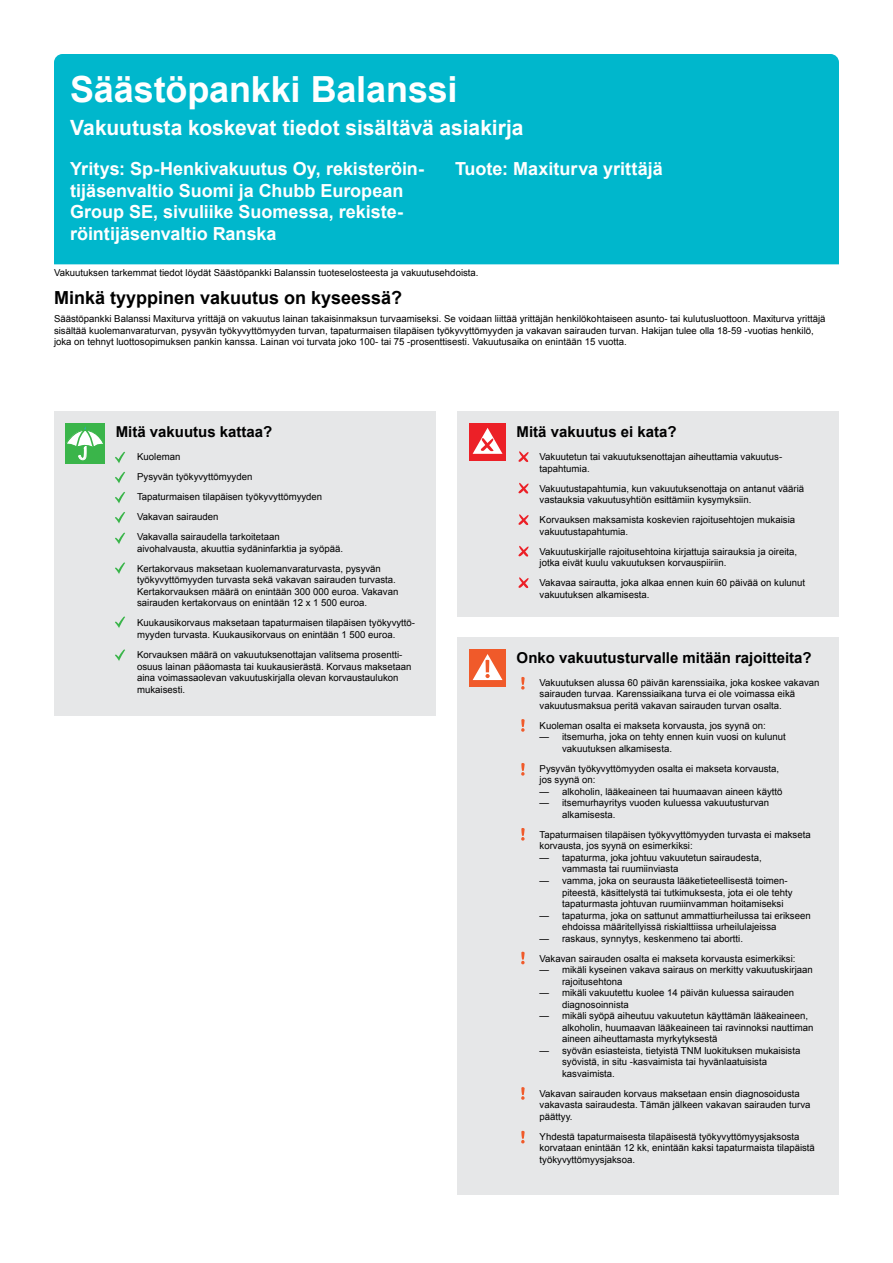
<style>
.page{position:relative;width:893px;height:1263px;background:#fff}
.page>*{position:absolute;margin:0;border:0;box-sizing:border-box;transform-origin:0 0}
.t1{font:700 36px "Arial";letter-spacing:-.005em;color:#fff}
.t2{font:700 21px "Arial";color:#fff}
.t3{font:700 18px/21.6px "Arial";color:#fff;text-align:justify}
.t4{font:700 18px "Arial";color:#000}
.t5{font:700 15px "Arial";color:#000}
.t6{font:9.6px/11.6px "Arial";color:#000}
</style>
<div class="page">
<div style="left:54px;top:54px;width:785px;height:210px;background:#00b7cc"></div>
<div style="left:54px;top:411px;width:382px;height:305px;background:#e6e7e8"></div>
<div style="left:65px;top:423px;width:39px;height:41px;background:#3ab54a"></div>
<svg style="left:66px;top:426px;width:39px;height:34px"></svg>
<svg style="left:115px;top:452px;width:10px;height:11px"></svg>
<svg style="left:115px;top:472px;width:10px;height:12px"></svg>
<svg style="left:115px;top:492px;width:10px;height:12px"></svg>
<svg style="left:115px;top:512px;width:10px;height:12px"></svg>
<svg style="left:115px;top:562px;width:10px;height:12px"></svg>
<svg style="left:115px;top:616px;width:10px;height:12px"></svg>
<svg style="left:115px;top:649px;width:10px;height:12px"></svg>
<div style="left:457px;top:411px;width:382px;height:205px;background:#e6e7e8"></div>
<div style="left:469px;top:423px;width:37px;height:38px;background:#ec2027"></div>
<svg style="left:473px;top:428px;width:29px;height:26px"></svg>
<svg style="left:518px;top:451px;width:11px;height:11px"></svg>
<svg style="left:518px;top:482px;width:11px;height:12px"></svg>
<svg style="left:518px;top:514px;width:11px;height:11px"></svg>
<svg style="left:518px;top:545px;width:11px;height:12px"></svg>
<div style="left:457px;top:638px;width:382px;height:557px;background:#e6e7e8"></div>
<div style="left:469px;top:649px;width:37px;height:38px;background:#f05a2a"></div>
<svg style="left:473px;top:654px;width:29px;height:26px"></svg>
<svg style="left:521px;top:1087px;width:4px;height:13px"></svg>
<svg style="left:521px;top:677px;width:4px;height:13px"></svg>
<svg style="left:521px;top:719px;width:4px;height:13px"></svg>
<svg style="left:521px;top:828px;width:4px;height:13px"></svg>
<svg style="left:521px;top:763px;width:4px;height:13px"></svg>
<svg style="left:521px;top:952px;width:4px;height:13px"></svg>
<svg style="left:518px;top:577px;width:11px;height:11px"></svg>
<svg style="left:115px;top:532px;width:10px;height:12px"></svg>
<svg style="left:521px;top:1131px;width:4px;height:13px"></svg>
<h1 class="t1" style="left:70px;top:65px;width:389px">Säästöpankki Balanssi</h1>
<h2 class="t2" style="left:70px;top:114px;width:455px">Vakuutusta koskevat tiedot sisältävä asiakirja</h2>
<h3 class="t3" style="left:70px;top:158px;width:355px">Yritys: Sp-Henkivakuutus Oy, rekisteröin-</h3>
<h3 class="t3" style="left:455px;top:158px;width:209px">Tuote: Maxiturva yrittäjä</h3>
<h3 class="t3" style="left:70px;top:180px;width:335px">tijäsenvaltio Suomi ja Chubb European Group SE, sivuliike Suomessa, rekiste&shy;röintijäsenvaltio Ranska</h3>
<p class="t6" style="left:54px;top:267px;width:426px">Vakuutuksen tarkemmat tiedot löydät Säästöpankki Balanssin tuoteselosteesta ja vakuutusehdoista.</p>
<p class="t6" style="left:54px;top:313px;width:773px">Säästöpankki Balanssi Maxiturva yrittäjä on vakuutus lainan takaisinmaksun turvaamiseksi. Se voidaan liittää yrittäjän henkilökohtaiseen asunto- tai kulutusluottoon. Maxiturva yrittäjä sisältää kuolemanvaraturvan, pysyvän työkyvyttömyyden turvan, tapaturmaisen tilapäisen työkyvyttömyyden ja vakavan sairauden turvan. Hakijan tulee olla 18-59 -vuotias henkilö, joka on tehnyt luottosopimuksen pankin kanssa. Lainan voi turvata joko 100- tai 75 -prosenttisesti. Vakuutusaika on enintään 15 vuotta.</p>
<h3 class="t4" style="left:54px;top:286px;width:350px">Minkä tyyppinen vakuutus on kyseessä?</h3>
<h3 class="t5" style="left:116px;top:422px;width:158px">Mitä vakuutus kattaa?</h3>
<p class="t6" style="left:137px;top:447px;width:187px;line-height:20.1px">Kuoleman<br>Pysyvän työkyvyttömyyden<br>Tapaturmaisen tilapäisen työkyvyttömyyden<br>Vakavan sairauden<br>Vakavalla sairaudella tarkoitetaan</p>
<p class="t6" style="left:137px;top:538px;width:245px;line-height:20.1px">aivohalvausta, akuuttia sydäninfarktia ja syöpää.<br>Kertakorvaus maksetaan kuolemanvaraturvasta, pysyvän</p>
<p class="t6" style="left:137px;top:574px;width:263px">työkyvyttömyyden turvasta sekä vakavan sairauden turvasta.<br>Kertakorvauksen määrä on enintään 300 000 euroa. Vakavan sairauden kertakorvaus on enintään 12 x 1 500 euroa.</p>
<p class="t6" style="left:137px;top:617px;width:280px">Kuukausikorvaus maksetaan tapaturmaisen tilapäisen työkyvyttö&shy;myyden turvasta. Kuukausikorvaus on enintään 1 500 euroa.</p>
<p class="t6" style="left:137px;top:649px;width:276px">Korvauksen määrä on vakuutuksenottajan valitsema prosentti&shy;osuus lainan pääomasta tai kuukausierästä. Korvaus maksetaan aina voimassaolevan vakuutuskirjalla olevan korvaustaulukon mukaisesti.</p>
<h3 class="t5" style="left:517px;top:422px;width:162px">Mitä vakuutus ei kata?</h3>
<p class="t6" style="left:540px;top:451px;width:244px">Vakuutetun tai vakuutuksenottajan aiheuttamia vakuutus&shy;tapahtumia.</p>
<p class="t6" style="left:540px;top:483px;width:266px">Vakuutustapahtumia, kun vakuutuksenottaja on antanut vääriä vastauksia vakuutusyhtiön esittämiin kysymyksiin.</p>
<p class="t6" style="left:540px;top:514px;width:257px">Korvauksen maksamista koskevien rajoitusehtojen mukaisia vakuutustapahtumia.</p>
<p class="t6" style="left:540px;top:546px;width:259px">Vakuutuskirjalle rajoitusehtoina kirjattuja sairauksia ja oireita, jotka eivät kuulu vakuutuksen korvauspiiriin.</p>
<p class="t6" style="left:540px;top:577px;width:267px">Vakavaa sairautta, joka alkaa ennen kuin 60 päivää on kulunut vakuutuksen alkamisesta.</p>
<h3 class="t5" style="left:517px;top:648px;width:297px">Onko vakuutusturvalle mitään rajoitteita?</h3>
<p class="t6" style="left:540px;top:677px;width:281px">Vakuutuksen alussa 60 päivän karenssiaika, joka koskee vakavan sairauden turvaa. Karenssiaikana turva ei ole voimassa eikä vakuutusmaksua peritä vakavan sairauden turvan osalta.</p>
<p class="t6" style="left:540px;top:720px;width:228px">Kuoleman osalta ei makseta korvausta, jos syynä on:</p>
<p class="t6" style="left:562px;top:731px;width:225px;text-indent:-23px">— itsemurha, joka on tehty ennen kuin vuosi on kulunut vakuutuksen alkamisesta.</p>
<p class="t6" style="left:540px;top:763px;width:241px">Pysyvän työkyvyttömyyden osalta ei makseta korvausta, jos syynä on:</p>
<p class="t6" style="left:540px;top:786px;width:244px">— alkoholin, lääkeaineen tai huumaavan aineen käyttö</p>
<p class="t6" style="left:562px;top:797px;width:209px;text-indent:-23px">— itsemurhayritys vuoden kuluessa vakuutusturvan alkamisesta.</p>
<p class="t6" style="left:540px;top:829px;width:273px">Tapaturmaisen tilapäisen työkyvyttömyyden turvasta ei makseta korvausta, jos syynä on esimerkiksi:</p>
<p class="t6" style="left:562px;top:852px;width:201px;text-indent:-23px">— tapaturma, joka johtuu vakuutetun sairaudesta, vammasta tai ruumiinviasta</p>
<p class="t6" style="left:562px;top:875px;width:232px;text-indent:-23px">— vamma, joka on seurausta lääketieteellisestä toimen&shy;piteestä, käsittelystä tai tutkimuksesta, jota ei ole tehty tapaturmasta johtuvan ruumiinvamman hoitamiseksi</p>
<p class="t6" style="left:562px;top:909px;width:250px;text-indent:-23px">— tapaturma, joka on sattunut ammattiurheilussa tai erikseen ehdoissa määritellyissä riskialttiissa urheilulajeissa</p>
<p class="t6" style="left:540px;top:928px;width:257px;line-height:20.1px">— raskaus, synnytys, keskenmeno tai abortti.<br>Vakavan sairauden osalta ei makseta korvausta esimerkiksi:</p>
<p class="t6" style="left:562px;top:964px;width:252px;text-indent:-23px">— mikäli kyseinen vakava sairaus on merkitty vakuutuskirjaan rajoitusehtona</p>
<p class="t6" style="left:562px;top:987px;width:234px;text-indent:-23px">— mikäli vakuutettu kuolee 14 päivän kuluessa sairauden diagnosoinnista</p>
<p class="t6" style="left:562px;top:1010px;width:253px;text-indent:-23px">— mikäli syöpä aiheutuu vakuutetun käyttämän lääkeaineen, alkoholin, huumaavan lääkeaineen tai ravinnoksi nauttiman aineen aiheuttamasta myrkytyksestä</p>
<p class="t6" style="left:562px;top:1045px;width:240px;text-indent:-23px">— syövän esiasteista, tietyistä TNM luokituksen mukaisista syövistä, in situ -kasvaimista tai hyvänlaatuisista kasvaimista.</p>
<p class="t6" style="left:540px;top:1088px;width:272px">Vakavan sairauden korvaus maksetaan ensin diagnosoidusta vakavasta sairaudesta. Tämän jälkeen vakavan sairauden turva päättyy.</p>
<p class="t6" style="left:540px;top:1131px;width:277px">Yhdestä tapaturmaisesta tilapäisestä työkyvyttömyysjaksosta korvataan enintään 12 kk, enintään kaksi tapaturmaista tilapäistä työkyvyttömyysjaksoa.</p>
</div>
